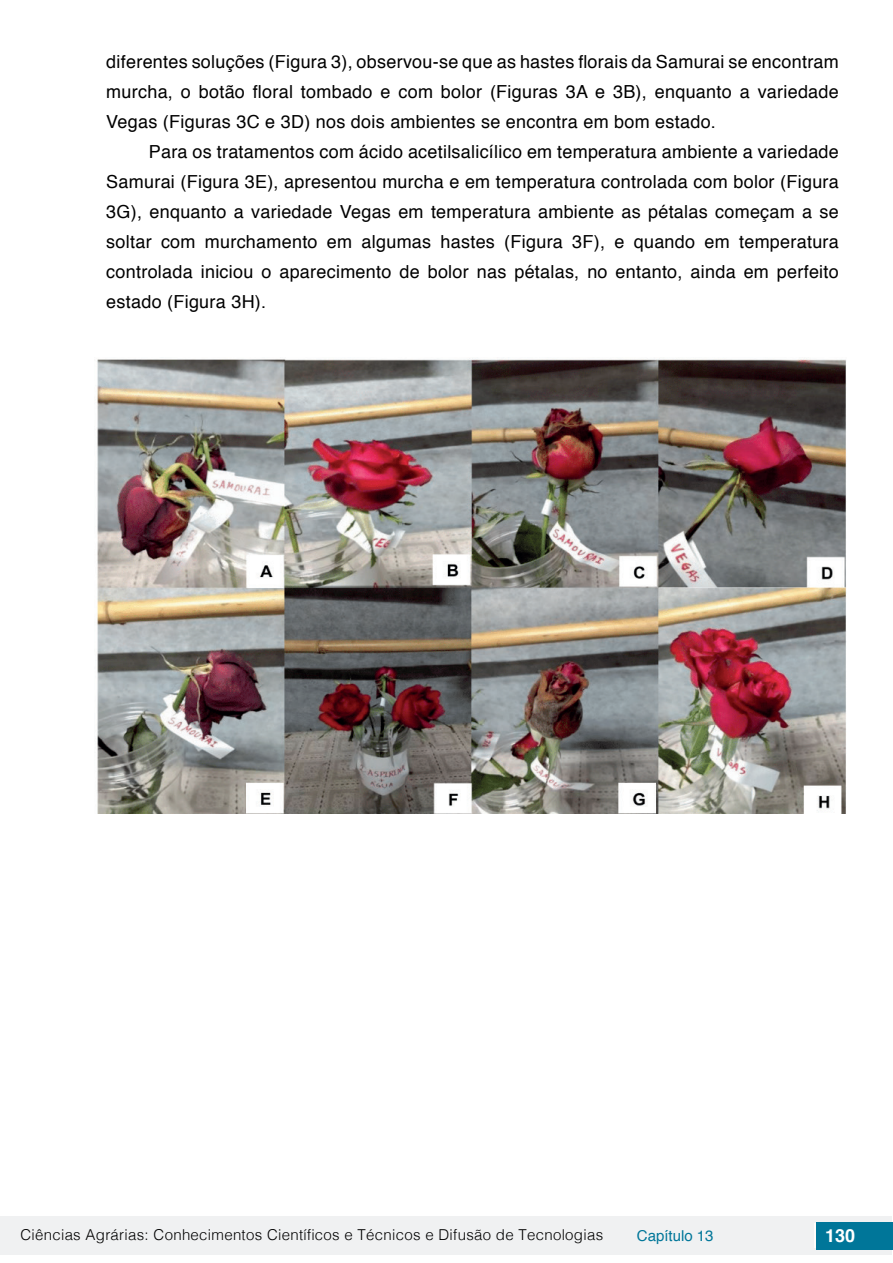
<style>
.page{position:relative;width:893px;height:1263px;background:#fff}
.page>*{position:absolute;margin:0;border:0;box-sizing:border-box;transform-origin:0 0}
.t1{font:18px/30px "Helvetica";letter-spacing:.015em;color:#000;text-align:justify}
.t2{font:700 18px "Helvetica";color:#fff}
.t3{font:300 15px "Helvetica";letter-spacing:.02em;color:#000}
.t4{font:15px "Helvetica";color:#007699}
</style>
<div class="page">
<div style="left:1px;top:1216px;width:891px;height:38px;background:#f0f1f2"></div>
<div style="left:816px;top:1222px;width:77px;height:27px;background:#007699"></div>
<svg style="left:815px;top:1224px;width:1px;height:24px"></svg>
<img style="left:97px;top:358px;width:750px;height:456px">
<p class="t1" style="left:106px;top:47px;width:734px">diferentes soluções (Figura 3), observou-se que as hastes florais da Samurai se encontram murcha, o botão floral tombado e com bolor (Figuras 3A e 3B), enquanto a variedade Vegas (Figuras 3C e 3D) nos dois ambientes se encontra em bom estado.</p>
<p class="t1" style="left:106px;top:137px;width:734px;text-indent:43px">Para os tratamentos com ácid o acetilsalicílico em temperatura ambiente a variedade Samurai (Figura 3E), apresentou murcha e em temperatura controlada com bolor (Figura 3G), enquanto a variedade Vegas em temperatura ambiente as pétalas começam a se soltar com murchamento em algumas hastes (Figura 3F), e quando em temperatura controlada iniciou o aparecimento de bolor nas pétalas, no entanto, ainda em perfeito estado (Figura 3H).</p>
<p class="t3" style="left:20px;top:1222px;width:584px">Ciências Agrárias: Conhecimentos Científicos e Técnicos e Difusão de Tecnologias</p>
<p class="t4" style="left:637px;top:1224px;width:78px">Capítulo 13</p>
<p class="t2" style="left:825px;top:1221px;width:32px">130</p>
</div>
